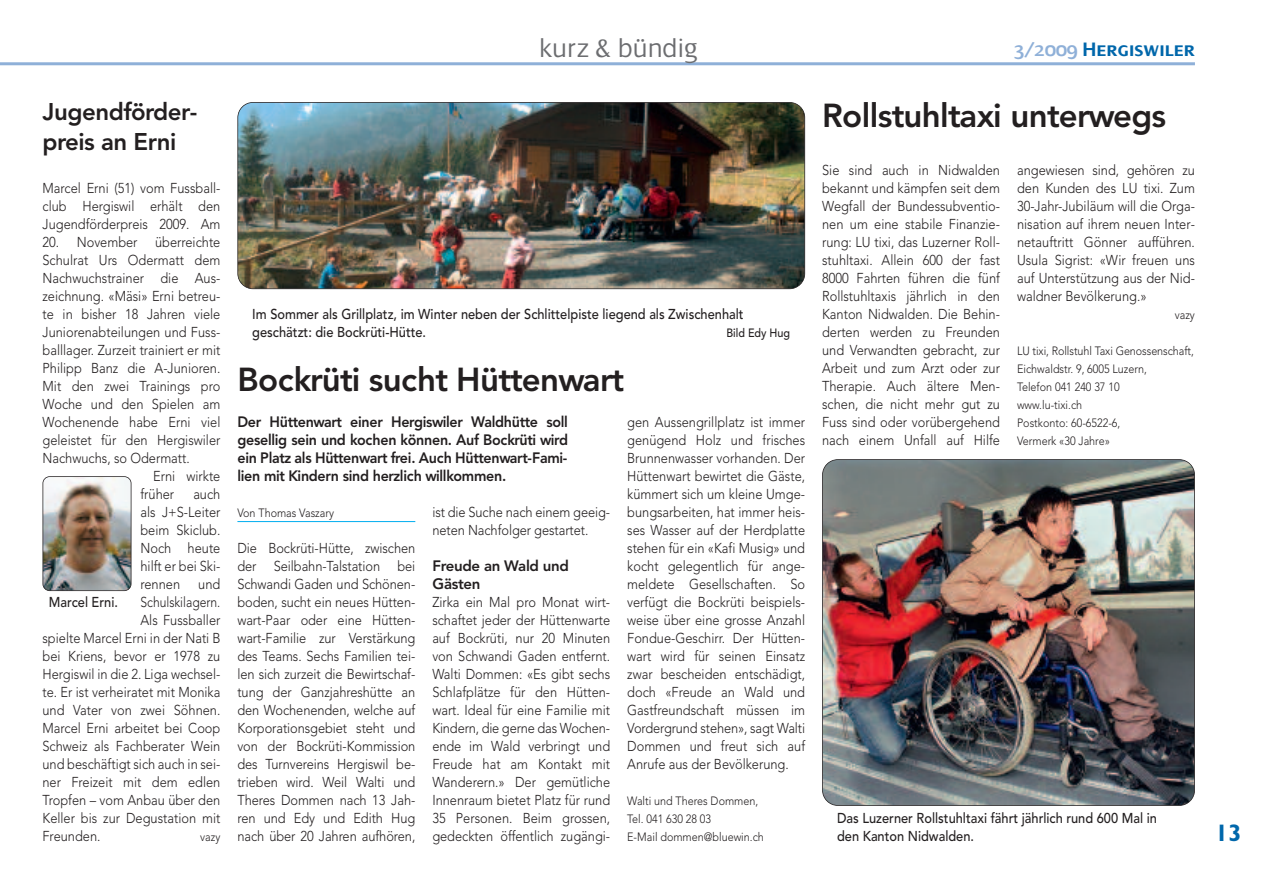
<style>
.page{position:relative;width:1263px;height:893px;background:#fff}
.page>*{position:absolute;margin:0;border:0;box-sizing:border-box;transform-origin:0 0}
.t1{font:800 33px "Avenir";letter-spacing:-.02em;color:#231f20}
.t2{font:300 27px "Dialog";color:#6c6d70}
.t3{font:800 24px/30px "Avenir";letter-spacing:-.02em;color:#231f20}
.t4{font:700 24px "Gill Sans";color:#0067ab}
.t5{font:21px "Dialog Semi Bold SC";color:#0067ab}
.t6{font:800 15px/18px "Avenir";letter-spacing:-.02em;color:#231f20;text-align:justify;scale:.95 1}
.t7{font:800 15px/18px "Avenir";letter-spacing:-.02em;color:#231f20}
.t8{font:300 14.25px/18px "Avenir";color:#231f20;text-align:justify;scale:.9 1}
.t9{font:500 14.25px/18px "Avenir";color:#231f20;scale:.9 1}
.t10{font:300 14.25px "Avenir";color:#231f20;scale:.85 1}
.t11{font:300 12px/18px "Avenir";color:#231f20;scale:.9 1}
.t12{font:500 12px "Avenir";color:#231f20;scale:.9 1}
.s1{color:#8fb0d8}
</style>
<div class="page">
<img style="left:238px;top:102px;width:567px;height:187px;border-radius:15px">
<div style="left:237px;top:102px;width:568px;height:187px;border:2px solid #231f20;border-radius:16px"></div>
<img style="left:822px;top:460px;width:372px;height:345px;border-radius:15px">
<div style="left:822px;top:459px;width:373px;height:347px;border:2px solid #231f20;border-radius:16px"></div>
<hr style="left:0;top:62px;width:1195px;height:3px;background:#8fb0d8">
<hr style="left:237px;top:521px;width:178px;height:1px;background:#00aeef">
<img style="left:43px;top:477px;width:88px;height:114px;border-radius:7px">
<div style="left:43px;top:476px;width:88px;height:115px;border:2px solid #231f20;border-radius:7px"></div>
<h3 class="t3" style="left:43px;top:99px;width:156px">Jugendförder&shy;preis an Erni</h3>
<p class="t8" style="left:43px;top:180px;width:199px">Marcel Erni (51) vom Fussball&shy;club Hergiswil erhält den Jugendförderpreis 2009. Am</p>
<p class="t8" style="left:43px;top:234px;width:199px">20. November überreichte</p>
<p class="t8" style="left:43px;top:252px;width:199px">Schulrat Urs Odermatt dem</p>
<p class="t8" style="left:43px;top:270px;width:199px">Nachwuchstrainer die Aus-</p>
<p class="t8" style="left:43px;top:288px;width:199px">zeichnung. «Mäsi» Erni betreu-</p>
<p class="t8" style="left:43px;top:306px;width:199px">te in bisher 18 Jahren viele</p>
<p class="t8" style="left:43px;top:324px;width:199px">Juniorenabteilungen und Fuss-</p>
<p class="t8" style="left:43px;top:342px;width:199px">balllager. Zurzeit trainiert er mit</p>
<p class="t8" style="left:43px;top:360px;width:199px">Philipp Banz die A-Junioren.</p>
<p class="t8" style="left:43px;top:378px;width:199px">Mit den zwei Trainings pro</p>
<p class="t8" style="left:43px;top:396px;width:199px">Woche und den Spielen am</p>
<p class="t8" style="left:43px;top:414px;width:199px">Wochenende habe Erni viel</p>
<p class="t8" style="left:43px;top:432px;width:199px">geleistet für den Hergiswiler</p>
<p class="t8" style="left:43px;top:450px;width:165px">Nachwuchs, so Odermatt.</p>
<p class="t8" style="left:153px;top:468px;width:76px">Erni wirkte</p>
<p class="t8" style="left:140px;top:486px;width:39px">früher</p>
<p class="t8" style="left:140px;top:486px;width:90px;text-indent:53px">auch als J+S-Leiter beim Skiclub.<br>Noch heute hilft er bei Ski&shy;rennen</p>
<p class="t8" style="left:198px;top:576px;width:26px">und</p>
<p class="t10" style="left:140px;top:596px;width:96px">Schulskilagern.</p>
<p class="t8" style="left:140px;top:612px;width:90px">Als Fussballer</p>
<p class="t8" style="left:43px;top:630px;width:199px">spielte Marcel Erni in der Nati B</p>
<p class="t8" style="left:43px;top:648px;width:199px">bei Kriens, bevor er 1978 zu</p>
<p class="t8" style="left:43px;top:666px;width:199px">Hergiswil in die 2. Liga wechsel-</p>
<p class="t8" style="left:43px;top:684px;width:199px">te. Er ist verheiratet mit Monika</p>
<p class="t8" style="left:43px;top:702px;width:199px">und Vater von zwei Söhnen.</p>
<p class="t8" style="left:43px;top:720px;width:199px">Marcel Erni arbeitet bei Coop</p>
<p class="t8" style="left:43px;top:738px;width:199px">Schweiz als Fachberater Wein</p>
<p class="t8" style="left:43px;top:756px;width:199px">und beschäftigt sich auch in sei-</p>
<p class="t8" style="left:43px;top:774px;width:199px">ner Freizeit mit dem edlen</p>
<p class="t8" style="left:43px;top:792px;width:199px">Tropfen – vom Anbau über den</p>
<p class="t8" style="left:43px;top:810px;width:199px">Keller bis zur Degustation mit</p>
<p class="t8" style="left:43px;top:828px;width:66px">Freunden.</p>
<p class="t11" style="left:200px;top:829px;width:24px">vazy</p>
<p class="t9" style="left:49px;top:594px;width:78px">Marcel Erni.</p>
<h2 class="t2" style="left:539px;top:32px;width:161px">kurz &amp; bündig</h2>
<h3 class="t5" style="left:1014px;top:37px;width:183px"><span class="s1">3/2009</span> Hergiswiler</h3>
<p class="t9" style="left:252px;top:306px;width:547px">Im Sommer als Grillplatz, im Winter neben der Schlittelpiste liegend als Zwischenhalt geschätzt: die Bockrüti-Hütte.</p>
<p class="t12" style="left:726px;top:328px;width:72px">Bild Edy Hug</p>
<h1 class="t1" style="left:237px;top:366px;width:388px">Bockrüti sucht Hüttenwart</h1>
<p class="t6" style="left:237px;top:414px;width:349px">Der Hüttenwart einer Hergiswiler Waldhütte soll gesellig sein und kochen können. Auf Bockrüti wird ein Platz als Hüttenwart frei. Auch Hüttenwart-Fami&shy;lien mit Kindern sind herzlich willkommen.</p>
<p class="t11" style="left:237px;top:505px;width:109px">Von Thomas Vaszary</p>
<p class="t8" style="left:237px;top:540px;width:199px">Die Bockrüti-Hütte, zwischen der Seilbahn-Talstation bei Schwandi Gaden und Schönen&shy;boden, sucht ein neues Hütten&shy;wart-Paar oder eine Hütten&shy;wart-Familie zur Verstärkung des Teams. Sechs Familien tei&shy;len sich zurzeit die Bewirtschaf&shy;tung der Ganzjahreshütte an den Wochenenden, welche auf Korporationsgebiet steht und von der Bockrüti-Kommission des Turnvereins Hergiswil be&shy;trieben wird. Weil Walti und Theres Dommen nach 13 Jah&shy;ren und Edy und Edith Hug nach über 20 Jahren aufhören,</p>
<p class="t8" style="left:432px;top:504px;width:199px">ist die Suche nach einem geeig&shy;neten Nachfolger gestartet.</p>
<p class="t7" style="left:432px;top:558px;width:138px">Freude an Wald und<br>Gästen</p>
<p class="t8" style="left:432px;top:594px;width:199px">Zirka ein Mal pro Monat wirt&shy;schaftet jeder der Hüttenwarte auf Bockrüti, nur 20 Minuten von Schwandi Gaden entfernt.<br>Walti Dommen: «Es gibt sechs Schlafplätze für den Hütten&shy;wart. Ideal für eine Familie mit Kindern, die gerne das Wochen&shy;ende im Wald verbringt und Freude hat am Kontakt mit Wanderern.» Der gemütliche Innenraum bietet Platz für rund 35 Personen. Beim grossen, gedeckten öffentlich zugängi-</p>
<p class="t8" style="left:627px;top:414px;width:199px">gen Aussengrillplatz ist immer genügend Holz und frisches Brunnenwasser vorhanden. Der Hüttenwart bewirtet die Gäste, kümmert sich um kleine Umge&shy;bungsarbeiten, hat immer heis&shy;ses Wasser auf der Herdplatte stehen für ein «Kafi Musig» und kocht gelegentlich für ange&shy;meldete Gesellschaften. So verfügt die Bockrüti beispiels&shy;weise über eine grosse Anzahl Fondue-Geschirr. Der Hütten&shy;wart wird für seinen Einsatz zwar bescheiden entschädigt, doch «Freude an Wald und Gastfreundschaft müssen im Vordergrund stehen», sagt Walti Dommen und freut sich auf Anrufe aus der Bevölkerung.</p>
<p class="t11" style="left:627px;top:793px;width:153px">Walti und Theres Dommen,<br>Tel. 041 630 28 03<br>E-Mail dommen@bluewin.ch</p>
<h1 class="t1" style="left:822px;top:102px;width:346px">Rollstuhltaxi unterwegs</h1>
<p class="t8" style="left:1017px;top:162px;width:199px">angewiesen sind, gehören zu den Kunden des LU tixi. Zum 30-Jahr-Jubiläum will die Orga&shy;nisation auf ihrem neuen Inter&shy;netauftritt Gönner aufführen.<br>Usula Sigrist: «Wir freuen uns auf Unterstützung aus der Nid&shy;waldner Bevölkerung.»</p>
<p class="t11" style="left:1175px;top:307px;width:24px">vazy</p>
<p class="t11" style="left:1017px;top:343px;width:198px">LU tixi, Rollstuhl Taxi Genossenschaft,<br>Eichwaldstr. 9, 6005 Luzern,<br>Telefon 041 240 37 10<br>www.lu-tixi.ch<br>Postkonto: 60-6522-6,<br>Vermerk «30 Jahre»</p>
<p class="t8" style="left:822px;top:162px;width:199px">Sie sind auch in Nidwalden bekannt und kämpfen seit dem Wegfall der Bundessubventio&shy;nen um eine stabile Finanzie&shy;rung: LU tixi, das Luzerner Roll&shy;stuhltaxi. Allein 600 der fast 8000 Fahrten führen die fünf Rollstuhltaxis jährlich in den Kanton Nidwalden. Die Behin&shy;derten werden zu Freunden und Verwandten gebracht, zur Arbeit und zum Arzt oder zur Therapie. Auch ältere Men&shy;schen, die nicht mehr gut zu Fuss sind oder vorübergehend nach einem Unfall auf Hilfe</p>
<p class="t9" style="left:837px;top:810px;width:357px">Das Luzerner Rollstuhltaxi fährt jährlich rund 600 Mal in den Kanton Nidwalden.</p>
<h3 class="t4" style="left:1215px;top:823px;width:28px">13</h3>
</div>
